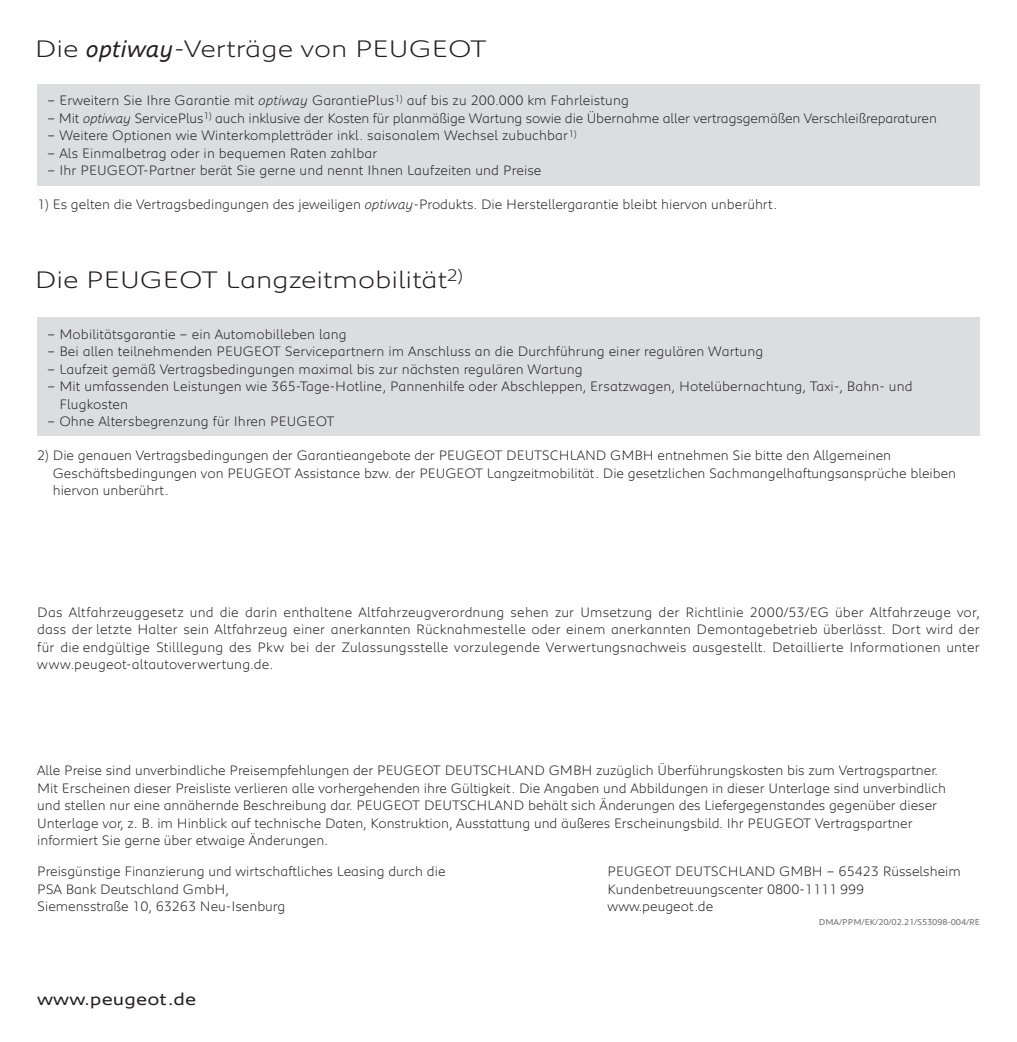
<style>
.page{position:relative;width:1017px;height:1042px;background:#fff}
.page>*{position:absolute;margin:0;border:0;box-sizing:border-box;transform-origin:0 0}
._005_SHL{font:300 24.5px "Peugeot Expanded";color:#231f20}
.t1{font:17.5px "Peugeot Expanded";letter-spacing:.005em;color:#231f20}
._007a_Serienausstatt{font:300 14px/17.5px "Peugeot";color:#231f20}
._011_Motoren-Einl{font:300 14px/17.5px "Peugeot";letter-spacing:.01em;color:#231f20}
._011_Motoren-Einl-2{font:300 14px "Peugeot";letter-spacing:-.01em;color:#231f20}
._012_Norm{font:8.75px "Peugeot";color:#6c6d70}
.s1{font-family:"Peugeot";font-weight:400;font-style:italic}
.s2{font-style:italic}
</style>
<div class="page">
<div style="left:37px;top:317px;width:943px;height:119px;background:#dcdddf"></div>
<div style="left:37px;top:84px;width:943px;height:101px;background:#dcdddf"></div>
<p class="_005_SHL" style="left:35px;top:31px;width:454px">Die <span class="s1">optiway</span>-Verträge von PEUGEOT</p>
<p class="_011_Motoren-Einl" style="left:47px;top:91px;width:583px">– Erweitern Sie Ihre Garantie mit <span class="s2">optiway</span> GarantiePlus<sup>1)</sup> auf bis zu 200.000 km Fahrleistung</p>
<p class="_011_Motoren-Einl-2" style="left:47px;top:108px;width:891px">– Mit <span class="s2">optiway</span> ServicePlus<sup>1)</sup> auch inklusive der Kosten für planmäßige Wartung sowie die Übernahme aller vertragsgemäßen Verschleißreparaturen</p>
<p class="_011_Motoren-Einl" style="left:47px;top:126px;width:531px">– Weitere Optionen wie Winterkompletträder inkl. saisonalem Wechsel zubuchbar<sup>1)</sup></p>
<p class="_011_Motoren-Einl" style="left:47px;top:144px;width:332px">– Als Einmalbetrag oder in bequemen Raten zahlbar</p>
<p class="_011_Motoren-Einl" style="left:47px;top:161px;width:496px">– Ihr PEUGEOT-Partner berät Sie gerne und nennt Ihnen Laufzeiten und Preise</p>
<p class="_007a_Serienausstatt" style="left:37px;top:195px;width:741px">1) Es gelten die Vertragsbedingungen des jeweiligen <span class="s2">optiway</span>-Produkts. Die Herstellergarantie bleibt hiervon unberührt.</p>
<p class="_005_SHL" style="left:35px;top:262px;width:430px">Die PEUGEOT Langzeitmobilität<sup>2)</sup></p>
<p class="_011_Motoren-Einl" style="left:47px;top:324px;width:301px">– Mobilitätsgarantie – ein Automobilleben lang</p>
<p class="_011_Motoren-Einl" style="left:47px;top:342px;width:718px">– Bei allen teilnehmenden PEUGEOT Servicepartnern im Anschluss an die Durchführung einer regulären Wartung</p>
<p class="_011_Motoren-Einl" style="left:47px;top:359px;width:537px">– Laufzeit gemäß Vertragsbedingungen maximal bis zur nächsten regulären Wartung</p>
<p class="_011_Motoren-Einl" style="left:59px;top:377px;width:855px;text-indent:-12px">– Mit umfassenden Leistungen wie 365-Tage-Hotline, Pannenhilfe oder Abschleppen, Ersatzwagen, Hotelübernachtung, Taxi-, Bahn- und<br>Flugkosten</p>
<p class="_011_Motoren-Einl" style="left:47px;top:412px;width:289px">– Ohne Altersbegrenzung für Ihren PEUGEOT</p>
<p class="_007a_Serienausstatt" style="left:53px;top:446px;width:905px;text-indent:-16px">2) Die genauen Vertragsbedingungen der Garantieangebote der PEUGEOT DEUTSCHLAND GMBH entnehmen Sie bitte den Allgemeinen<br>Geschäftsbedingungen von PEUGEOT Assistance bzw. der PEUGEOT Langzeitmobilität. Die gesetzlichen Sachmangelhaftungsansprüche bleiben hiervon unberührt.</p>
<p class="_007a_Serienausstatt" style="left:37px;top:602px;width:944px;text-align:justify">Das Altfahrzeuggesetz und die darin enthaltene Altfahrzeugverordnung sehen zur Umsetzung der Richtlinie 2000/53/EG über Altfahrzeuge vor, dass der letzte Halter sein Altfahrzeug einer anerkannten Rücknahmestelle oder einem anerkannten Demontagebetrieb überlässt. Dort wird der für die endgültige Stilllegung des Pkw bei der Zulassungsstelle vorzulegende Verwertungsnachweis ausgestellt. Detaillierte Informationen unter www.peugeot-altautoverwertung.de.</p>
<p class="_007a_Serienausstatt" style="left:37px;top:761px;width:910px">Alle Preise sind unverbindliche Preisempfehlungen der PEUGEOT DEUTSCHLAND GMBH zuzüglich Überführungskosten bis zum Vertragspartner.<br>Mit Erscheinen dieser Preisliste verlieren alle vorhergehenden ihre Gültigkeit. Die Angaben und Abbildungen in dieser Unterlage sind unverbindlich und stellen nur eine annähernde Beschreibung dar. PEUGEOT DEUTSCHLAND behält sich Änderungen des Liefergegenstandes gegenüber dieser Unterlage vor, z. B. im Hinblick auf technische Daten, Konstruktion, Ausstattung und äußeres Erscheinungsbild. Ihr PEUGEOT Vertragspartner informiert Sie gerne über etwaige Änderungen.</p>
<p class="_007a_Serienausstatt" style="left:37px;top:862px;width:410px">Preisgünstige Finanzierung und wirtschaftliches Leasing durch die<br>PSA Bank Deutschland GmbH,<br>Siemensstraße 10, 63263 Neu-Isenburg</p>
<p class="_007a_Serienausstatt" style="left:608px;top:862px;width:355px">PEUGEOT DEUTSCHLAND GMBH – 65423 Rüsselsheim<br>Kundenbetreuungscenter 0800-1111 999 www.peugeot.de</p>
<p class="_012_Norm" style="left:819px;top:916px;width:162px">DMA/PPM/EK/20/02.21/S53098-004/RE</p>
<p class="t1" style="left:37px;top:987px;width:160px">www.peugeot.de</p>
</div>
